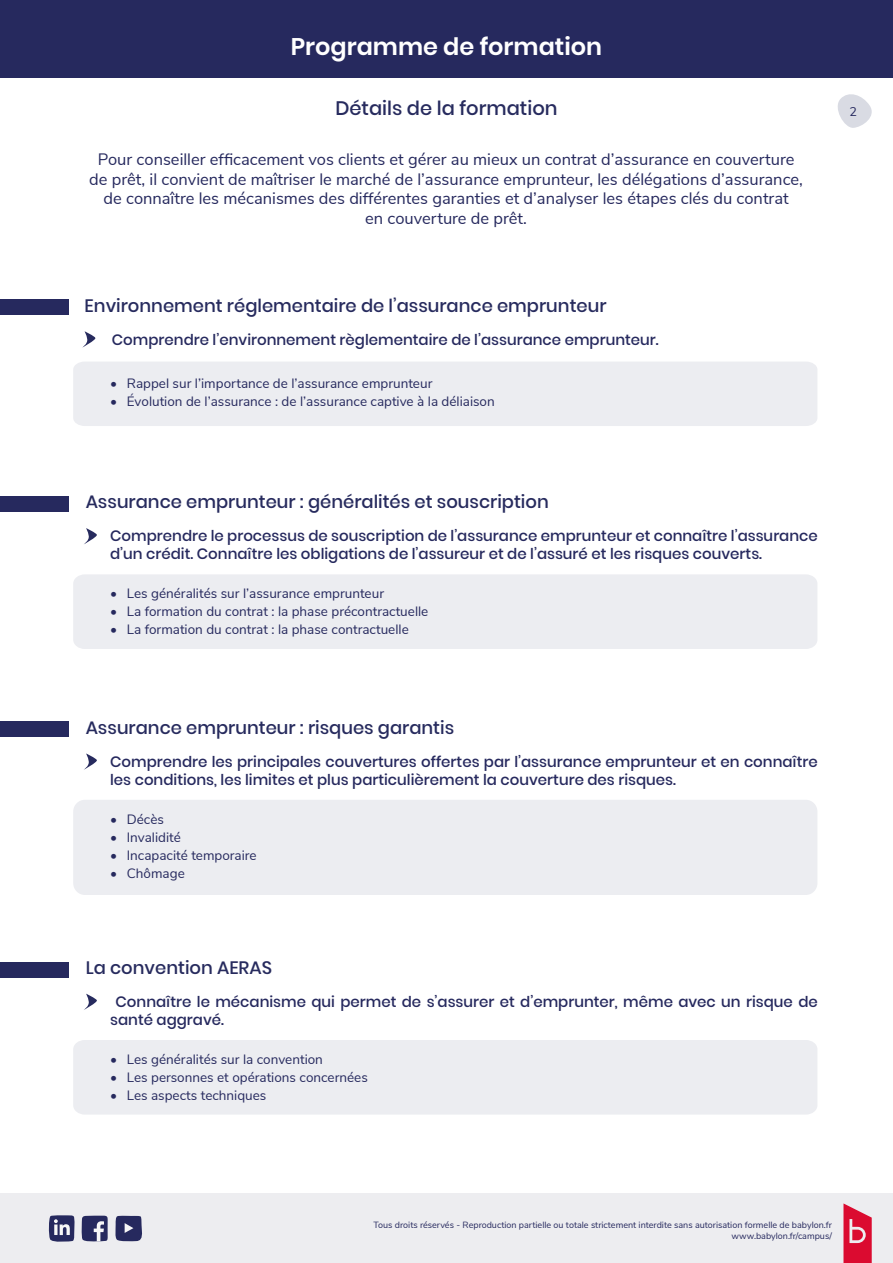
<style>
.page{position:relative;width:893px;height:1263px;background:#fff}
.page>*{position:absolute;margin:0;border:0;box-sizing:border-box;transform-origin:0 0}
.t1{font:600 24px "Poppins";color:#fff}
.t2{font:500 19.5px "Poppins";color:#272b5e}
.t3{font:500 18px "Poppins";color:#272b5e}
.t4{font:16.5px/19.8px "Nunito Sans";color:#26295e;text-align:center}
.t5{font:500 15px/18px "Poppins";color:#26295e}
.t6{font:13.5px "Nunito Sans";color:#26295e}
.t7{font:12.6px "Nunito Sans";color:#26295e}
.t8{font:9px/10.8px "Nunito Sans";color:#26295e;text-align:right}
</style>
<div class="page">
<div style="left:0;top:1193px;width:893px;height:70px;background:#ededf0"></div>
<svg style="left:843px;top:1203px;width:29px;height:60px"></svg>
<svg style="left:837px;top:94px;width:35px;height:34px"></svg>
<div style="left:0;top:0;width:893px;height:77px;background:#26295e"></div>
<svg style="left:48px;top:1215px;width:27px;height:27px"></svg>
<svg style="left:81px;top:1215px;width:27px;height:27px"></svg>
<svg style="left:115px;top:1215px;width:27px;height:27px"></svg>
<div style="left:73px;top:362px;width:744px;height:64px;background:#ecedf1"></div>
<div style="left:73px;top:574px;width:744px;height:75px;background:#ecedf1"></div>
<div style="left:73px;top:800px;width:744px;height:95px;background:#ecedf1;border-radius:12px"></div>
<svg style="left:84px;top:528px;width:13px;height:16px"></svg>
<svg style="left:84px;top:753px;width:13px;height:17px"></svg>
<svg style="left:82px;top:331px;width:14px;height:17px"></svg>
<div style="left:0;top:299px;width:69px;height:16px;background:#26295e"></div>
<div style="left:0;top:496px;width:69px;height:16px;background:#26295e"></div>
<div style="left:0;top:721px;width:69px;height:16px;background:#26295e"></div>
<div style="left:73px;top:1040px;width:744px;height:74px;background:#ecedf1"></div>
<svg style="left:84px;top:994px;width:13px;height:16px"></svg>
<div style="left:0;top:962px;width:69px;height:15px;background:#26295e"></div>
<h1 class="t1" style="left:291px;top:33px;width:313px">Programme de formation</h1>
<h2 class="t2" style="left:335px;top:97px;width:224px">Détails de la formation</h2>
<p class="t7" style="left:850px;top:102px;width:9px">2</p>
<p class="t4" style="left:89px;top:148px;width:715px">Pour conseiller efficacement vos clients et gérer au mieux un contrat d’assurance en couverture de prêt, il convient de maîtriser le marché de l’assurance emprunteur, les délégations d’assurance, de connaître les mécanismes des différentes garanties et d’analyser les étapes clés du contrat<br>en couverture de prêt.</p>
<p class="t3" style="left:85px;top:296px;width:523px">Environnement réglementaire de l’assurance emprunteur</p>
<p class="t5" style="left:112px;top:330px;width:548px">Comprendre l’environnement règlementaire de l’assurance emprunteur.</p>
<p class="t6" style="left:110px;top:374px;width:324px">• Rappel sur l’importance de l’assurance emprunteur</p>
<p class="t6" style="left:110px;top:392px;width:386px">• Évolution de l’assurance : de l’assurance captive à la déliaison</p>
<p class="t3" style="left:86px;top:492px;width:465px">Assurance emprunteur : généralités et souscription</p>
<p class="t5" style="left:110px;top:527px;width:709px">Comprendre le processus de souscription de l’assurance emprunteur et connaître l’assurance d’un crédit. Connaître les obligations de l’assureur et de l’assuré et les risques couverts.</p>
<p class="t6" style="left:110px;top:584px;width:275px">• Les généralités sur l’assurance emprunteur</p>
<p class="t6" style="left:110px;top:602px;width:320px">• La formation du contrat : la phase précontractuelle</p>
<p class="t6" style="left:110px;top:620px;width:300px">• La formation du contrat : la phase contractuelle</p>
<p class="t3" style="left:86px;top:717px;width:370px">Assurance emprunteur : risques garantis</p>
<p class="t5" style="left:110px;top:752px;width:709px">Comprendre les principales couvertures offertes par l’assurance emprunteur et en connaître les conditions, les limites et plus particulièrement la couverture des risques.</p>
<p class="t6" style="left:110px;top:809px;width:55px">• Décès</p>
<p class="t6" style="left:110px;top:827px;width:72px">• Invalidité</p>
<p class="t6" style="left:110px;top:845px;width:148px">• Incapacité temporaire</p>
<p class="t6" style="left:110px;top:863px;width:76px">• Chômage</p>
<p class="t3" style="left:86px;top:957px;width:188px">La convention AERAS</p>
<p class="t5" style="left:110px;top:993px;width:709px;text-indent:5px">Connaître le mécanisme qui permet de s’assurer et d’emprunter, même avec un risque de santé aggravé.</p>
<p class="t6" style="left:110px;top:1049px;width:214px">• Les généralités sur la convention</p>
<p class="t6" style="left:110px;top:1067px;width:259px">• Les personnes et opérations concernées</p>
<p class="t6" style="left:110px;top:1085px;width:158px">• Les aspects techniques</p>
<p class="t8" style="left:374px;top:1219px;width:460px">Tous droits réservés - Reproduction partielle ou totale strictement interdite sans autorisation formelle de babylon.fr www.babylon.fr/campus/</p>
</div>
